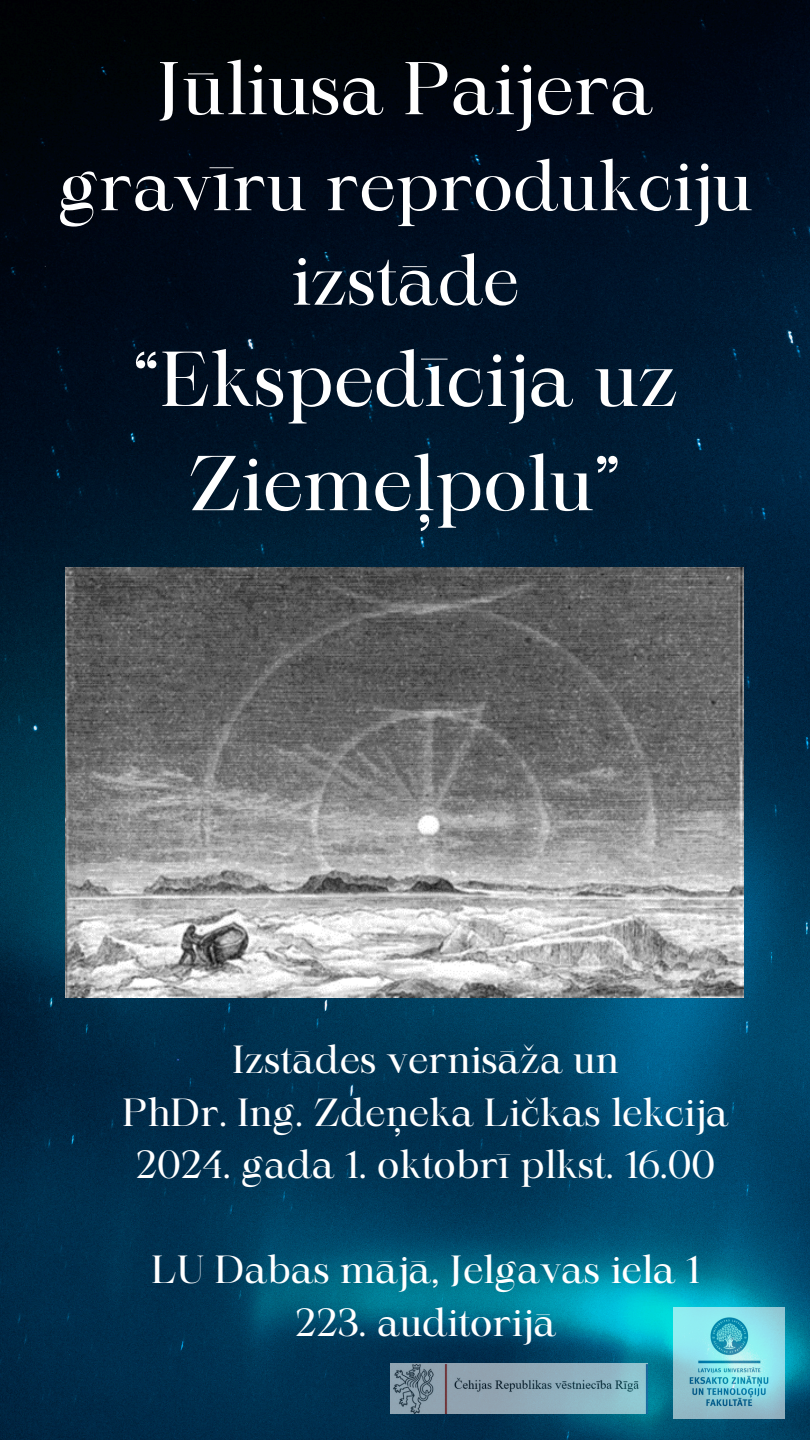
<style>
.page{position:relative;width:810px;height:1440px;background:#fff}
.page>*{position:absolute;margin:0;border:0;box-sizing:border-box;transform-origin:0 0}
.t1{font:74.5px/104.2px "Maharlika";color:#fff;text-align:center}
.t2{font:71.5px "Maharlika";color:#fff}
.t3{font:67.5px/94.5px "Maharlika";color:#fff;text-align:center}
.t4{font:37.6px "Maharlika";color:#fff}
</style>
<div class="page">
<img style="left:0;top:0;width:810px;height:1440px">
<img style="left:66px;top:567px;width:678px;height:430px">
<img style="left:391px;top:1363px;width:256px;height:50px">
<img style="left:674px;top:1308px;width:111px;height:111px">
<p class="t2" style="left:157px;top:60px;width:497px">Jūliusa Paijera</p>
<p class="t3" style="left:58px;top:145px;width:696px">gravīru reprodukciju izstāde</p>
<p class="t1" style="left:132px;top:334px;width:547px">“Ekspedīcija uz<br>Ziemeļpolu”</p>
<p class="t4" style="left:232px;top:1044px;width:388px">Izstādes vernisāža un</p>
<p class="t4" style="left:123px;top:1097px;width:607px">PhDr. Ing. Zdeņeka Ličkas lekcija</p>
<p class="t4" style="left:136px;top:1149px;width:581px">2024. gada 1. oktobrī plkst. 16.00</p>
<p class="t4" style="left:151px;top:1254px;width:550px">LU Dabas mājā, Jelgavas iela 1</p>
<p class="t4" style="left:295px;top:1307px;width:262px">223. auditorijā</p>
</div>
